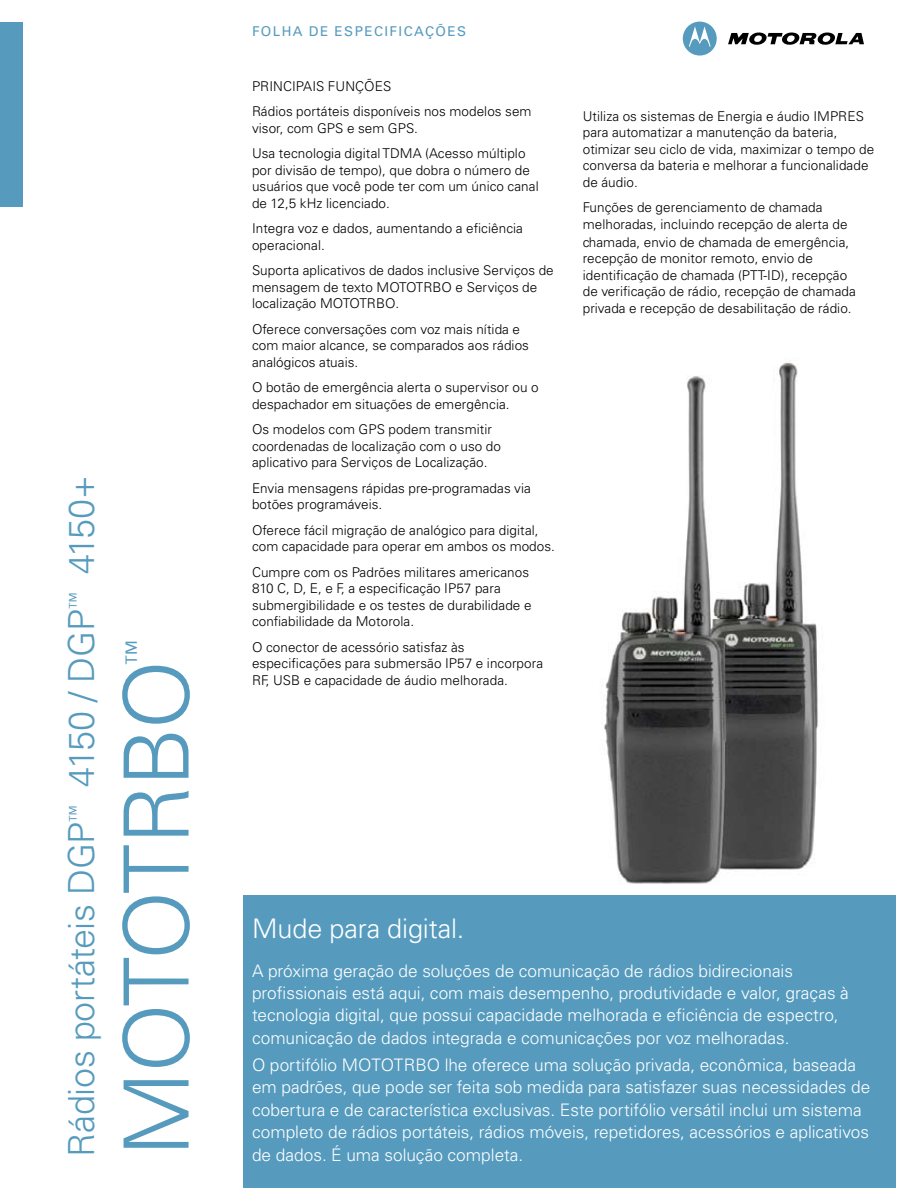
<style>
.page{position:relative;width:918px;height:1188px;background:#fff}
.page>*{position:absolute;margin:0;border:0;box-sizing:border-box;transform-origin:0 0}
.t1{font:300 90px "Univers LT Std";letter-spacing:-.035em;color:#569bbe}
.t2{font:300 36px "Univers LT Std";letter-spacing:-.01em;color:#569bbe}
.t3{font:300 27px "Univers LT Std";letter-spacing:-.005em;color:#fff}
.t4{font:300 27px "Univers LT Std";color:#569bbe}
.t5{font:300 17.25px/22.5px "Univers LT Std";color:#fff}
.t6{font:300 13.5px/16.5px "Univers LT Std";letter-spacing:.005em;color:#000}
.t7{font:13.5px "Univers LT Std";letter-spacing:.105em;color:#569bbe}
</style>
<div class="page">
<div style="left:0;top:23px;width:22px;height:184px;background:#569bbe"></div>
<div style="left:243px;top:896px;width:653px;height:292px;background:#569bbe"></div>
<svg style="left:683px;top:22px;width:34px;height:34px"></svg>
<svg style="left:728px;top:33px;width:136px;height:12px"></svg>
<img style="left:604px;top:361px;width:214px;height:523px">
<h2 class="t2" style="left:60px;top:1156px;width:683px;rotate:-90deg">Rádios portáteis DGP<sup>™</sup> 4150 / DGP<sup>™</sup> 4150+</h2>
<h3 class="t4" style="left:119px;top:665px;width:27px;rotate:-90deg">™</h3>
<h1 class="t1" style="left:102px;top:1156px;width:498px;rotate:-90deg">MOTOTRBO</h1>
<p class="t7" style="left:252px;top:23px;width:216px">FOLHA DE ESPECIFICAÇÕES</p>
<p class="t6" style="left:252px;top:73px;width:281px;line-height:25.5px">PRINCIPAIS FUNÇÕES<br>Rádios portáteis disponíveis nos modelos sem</p>
<p class="t6" style="left:252px;top:115px;width:275px;line-height:25.5px">visor, com GPS e sem GPS.<br>Usa tecnologia digital TDMA (Acesso múltiplo</p>
<p class="t6" style="left:252px;top:162px;width:288px">por divisão de tempo), que dobra o número de usuários que você pode ter com um único canal de 12,5 kHz licenciado.</p>
<p class="t6" style="left:252px;top:220px;width:273px">Integra voz e dados, aumentando a eficiência operacional.</p>
<p class="t6" style="left:252px;top:262px;width:303px">Suporta aplicativos de dados inclusive Serviços de mensagem de texto MOTOTRBO e Serviços de localização MOTOTRBO.</p>
<p class="t6" style="left:252px;top:321px;width:279px">Oferece conversações com voz mais nítida e com maior alcance, se comparados aos rádios analógicos atuais.</p>
<p class="t6" style="left:252px;top:379px;width:288px">O botão de emergência alerta o supervisor ou o despachador em situações de emergência.</p>
<p class="t6" style="left:252px;top:421px;width:250px">Os modelos com GPS podem transmitir coordenadas de localização com o uso do aplicativo para Serviços de Localização.</p>
<p class="t6" style="left:252px;top:480px;width:280px">Envia mensagens rápidas pre-programadas via botões programáveis.</p>
<p class="t6" style="left:252px;top:522px;width:305px">Oferece fácil migração de analógico para digital, com capacidade para operar em ambos os modos.</p>
<p class="t6" style="left:252px;top:564px;width:281px">Cumpre com os Padrões militares americanos 810 C, D, E, e F, a especificação IP57 para submergibilidade e os testes de durabilidade e confiabilidade da Motorola.</p>
<p class="t6" style="left:252px;top:639px;width:293px">O conector de acessório satisfaz às especificações para submersão IP57 e incorpora<br>RF, USB e capacidade de áudio melhorada.</p>
<p class="t6" style="left:583px;top:108px;width:293px">Utiliza os sistemas de Energia e áudio IMPRES para automatizar a manutenção da bateria, otimizar seu ciclo de vida, maximizar o tempo de conversa da bateria e melhorar a funcionalidade de áudio.</p>
<p class="t6" style="left:583px;top:199px;width:266px">Funções de gerenciamento de chamada melhoradas, incluindo recepção de alerta de</p>
<p class="t6" style="left:583px;top:234px;width:275px">chamada, envio de chamada de emergência, recepção de monitor remoto, envio de identificação de chamada (PTT-ID), recepção de verificação de rádio, recepção de chamada privada e recepção de desabilitação de rádio.</p>
<h3 class="t3" style="left:252px;top:912px;width:214px">Mude para digital.</h3>
<p class="t5" style="left:252px;top:959px;width:598px">A próxima geração de soluções de comunicação de rádios bidirecionais profissionais está aqui, com mais desempenho, produtividade e valor, graças à tecnologia digital, que possui capacidade melhorada e eficiência de espectro, comunicação de dados integrada e comunicações por voz melhoradas.</p>
<p class="t5" style="left:252px;top:1054px;width:620px">O portifólio MOTOTRBO lhe oferece uma solução privada, econômica, baseada em padrões, que pode ser feita sob medida para satisfazer suas necessidades de cobertura e de característica exclusivas. Este portifólio versátil inclui um sistema completo de rádios portáteis, rádios móveis, repetidores, acessórios e aplicativos de dados. É uma solução completa.</p>
</div>
